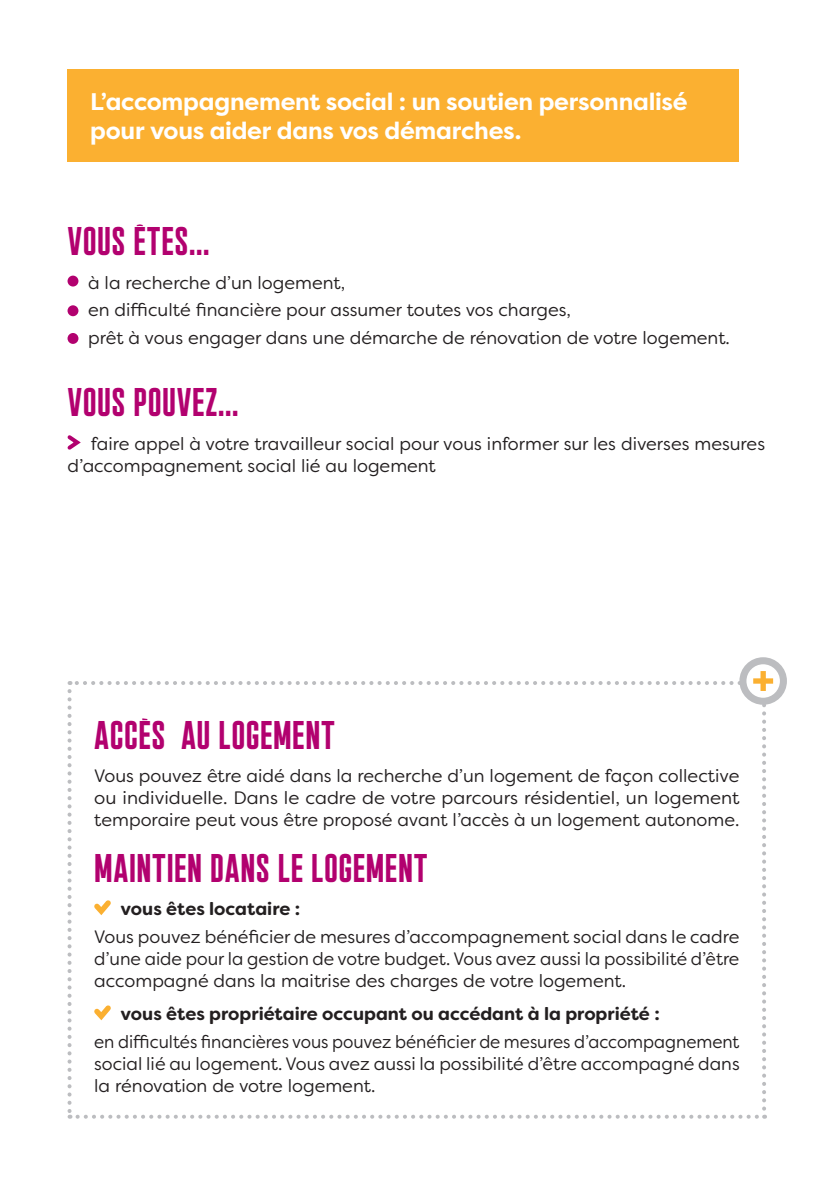
<style>
.page{position:relative;width:837px;height:1191px;background:#fff}
.page>*{position:absolute;margin:0;border:0;box-sizing:border-box;transform-origin:0 0}
.t1{font:700 40px "Plaak 42 Extracondensed";letter-spacing:.01em;color:#b2016f}
.t2{font:700 24px/28.8px "Filson Pro";letter-spacing:-.01em;color:#fff}
.t3{font:18px/22px "Filson Soft";color:#231f20}
.t4{font:18px/22px "Filson Soft";color:#231f20;text-align:justify;scale:.95 1}
.t5{font:700 18px "Filson Soft";color:#231f20}
</style>
<div class="page">
<div style="left:68px;top:275px;width:10px;height:11px;background:#b2016f;border-radius:50%"></div>
<div style="left:68px;top:305px;width:10px;height:11px;background:#b2016f;border-radius:50%"></div>
<div style="left:68px;top:333px;width:10px;height:11px;background:#b2016f;border-radius:50%"></div>
<svg style="left:67px;top:435px;width:14px;height:15px"></svg>
<div style="left:68px;top:69px;width:671px;height:92px;background:#fbb031"></div>
<svg style="left:743px;top:660px;width:40px;height:41px"></svg>
<div style="left:739px;top:657px;width:48px;height:47px;border:7px solid #bcbdc0;border-radius:50%"></div>
<svg style="left:68px;top:671px;width:705px;height:447px"></svg>
<h2 class="t2" style="left:90px;top:87px;width:599px">L’accompagnement social : un soutien personnalisé pour vous aider dans vos démarches.</h2>
<h1 class="t1" style="left:68px;top:223px;width:144px">VOUS ÊTES…</h1>
<p class="t3" style="left:88px;top:268px;width:643px;line-height:27.6px">à la recherche d’un logement,<br>en difficulté financière pour assumer toutes vos charges,<br>prêt à vous engager dans une démarche de rénovation de votre logement.</p>
<h1 class="t1" style="left:68px;top:384px;width:173px">VOUS POUVEZ…</h1>
<p class="t3" style="left:68px;top:432px;width:699px;text-indent:23px">faire appel à votre travailleur social pour vous informer sur les diverses mesures d’accompagnement social lié au logement</p>
<h1 class="t1" style="left:94px;top:716px;width:242px">ACCÈS AU LOGEMENT</h1>
<p class="t3" style="left:94px;top:764px;width:647px;text-align:justify">Vous pouvez être aidé dans la recherche d’un logement de façon collective ou individuelle. Dans le cadre de votre parcours résidentiel, un logement temporaire peut vous être proposé avant l’accès à un logement autonome.</p>
<h1 class="t1" style="left:94px;top:849px;width:335px">MAINTIEN DANS LE LOGEMENT</h1>
<p class="t5" style="left:121px;top:897px;width:181px">vous êtes locataire :</p>
<p class="t3" style="left:94px;top:925px;width:647px;text-align:justify">Vous pouvez bénéficier de mesures d’accompagnement social dans le cadre d’une aide pour la gestion de votre budget. Vous avez aussi la possibilité d’être accompagné dans la maitrise des charges de votre logement.</p>
<p class="t5" style="left:121px;top:1002px;width:541px">vous êtes propriétaire occupant ou accédant à la propriété :</p>
<p class="t4" style="left:94px;top:1030px;width:681px">en difficultés financières vous pouvez bénéficier de mesures d’accompagnement social lié au logement. Vous avez aussi la possibilité d’être accompagné dans la rénovation de votre logement.</p>
</div>
